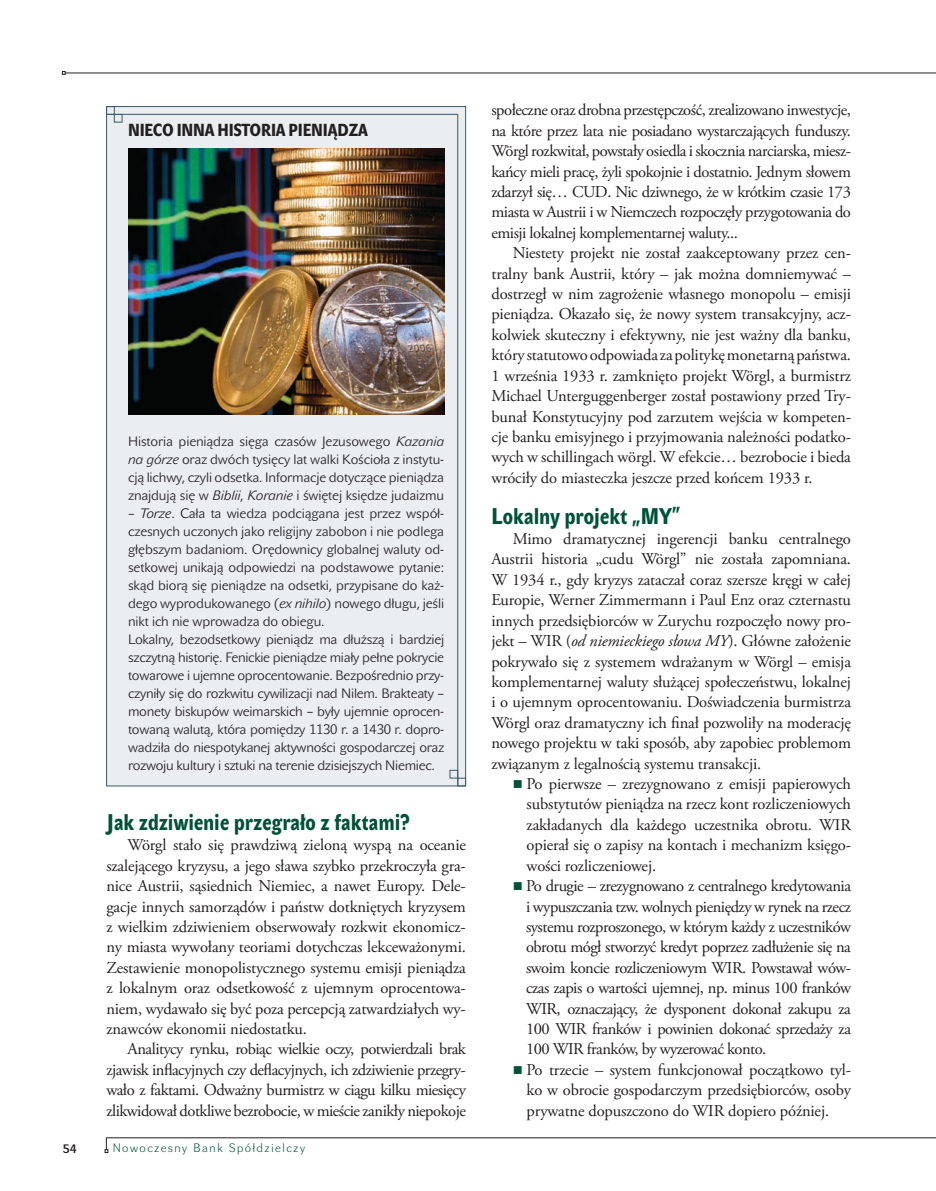
<style>
.page{position:relative;width:936px;height:1191px;background:#fff}
.page>*{position:absolute;margin:0;border:0;box-sizing:border-box;transform-origin:0 0}
.Srodtytul{font:22.5px "John Sans Cond Heavy Pro";letter-spacing:.02em;color:#00513a}
.Ramka_tytul{font:17.25px "John Sans Cond Heavy Pro";letter-spacing:-.01em;color:#231f20}
.Tekst{font:16.5px/20.4px "Adobe Garamond Pro";letter-spacing:-.01em;color:#231f20;text-align:justify}
.Ramka_tekst{font:13.5px/18px "John Sans Lite Pro";letter-spacing:-.01em;color:#231f20;text-align:justify}
.t1{font:12px "Dyna Grotesk LE";letter-spacing:.1em;color:#00513a}
.t2{font:12px "Dyna Grotesk DE";color:#231f20}
.s1{font-style:italic}
.s2{color:#00513a}
</style>
<div class="page">
<hr style="left:65px;top:73px;width:870px;height:1px;background:#231f20">
<hr style="left:106px;top:1137px;width:829px;height:1px;background:#231f20">
<svg style="left:62px;top:71px;width:3px;height:4px"></svg>
<svg style="left:105px;top:1137px;width:3px;height:15px"></svg>
<div style="left:107px;top:107px;width:358px;height:679px;background:#eaeef1"></div>
<hr style="left:107px;top:114px;width:351px;height:1px;background:#3c5869">
<hr style="left:457px;top:114px;width:1px;height:671px;background:#3c5869">
<div style="left:457px;top:778px;width:8px;height:8px;border:1px solid #3c5869"></div>
<div style="left:106px;top:106px;width:8px;height:9px;border:1px solid #3c5869"></div>
<div style="left:450px;top:770px;width:8px;height:8px;border:1px solid #3c5869"></div>
<div style="left:114px;top:114px;width:8px;height:8px;border:1px solid #3c5869"></div>
<img style="left:128px;top:148px;width:317px;height:267px">
<p class="Ramka_tytul" style="left:128px;top:120px;width:241px">NIECO INNA HISTORIA PIENIĄDZA</p>
<p class="Ramka_tekst" style="left:128px;top:433px;width:317px">Historia pieniądza sięga czasów Jezusowego <span class="s1">Kazania na górze</span> oraz dwóch tysięcy lat walki Kościoła z instytu&shy;cją lichwy, czyli odsetka. Informacje dotyczące pieniądza znajdują się w <span class="s1">Biblii</span>, <span class="s1">Koranie</span> i świętej księdze judaizmu</p>
<p class="Ramka_tekst" style="left:128px;top:505px;width:317px">– <span class="s1">Torze</span>. Cała ta wiedza podciągana jest przez współ&shy;czesnych uczonych jako religijny zabobon i nie podlega głębszym badaniom. Orędownicy globalnej waluty od&shy;setkowej unikają odpowiedzi na podstawowe pytanie: skąd biorą się pieniądze na odsetki, przypisane do każ&shy;dego wyprodukowanego (<span class="s1">ex nihilo</span>) nowego długu, jeśli nikt ich nie wprowadza do obiegu.</p>
<p class="Ramka_tekst" style="left:128px;top:631px;width:317px">Lokalny, bezodsetkowy pieniądz ma dłuższą i bardziej szczytną historię. Fenickie pieniądze miały pełne pokrycie towarowe i ujemne oprocentowanie. Bezpośrednio przy&shy;czyniły się do rozkwitu cywilizacji nad Nilem. Brakteaty – monety biskupów weimarskich – były ujemnie oprocen&shy;towaną walutą, która pomiędzy 1130 r. a 1430 r. dopro&shy;wadziła do niespotykanej aktywności gospodarczej oraz rozwoju kultury i sztuki na terenie dzisiejszych Niemiec.</p>
<p class="Srodtytul" style="left:106px;top:809px;width:305px">Jak zdziwienie przegrało z faktami?</p>
<p class="Tekst" style="left:106px;top:835px;width:361px;text-indent:21px">Wörgl stało się prawdziwą zieloną wyspą na oceanie szalejącego kryzysu, a jego sława szybko przekroczyła gra&shy;nice Austrii, sąsiednich Niemiec, a nawet Europy. Dele&shy;gacje innych samorządów i państw dotkniętych kryzysem z wielkim zdziwieniem obserwowały rozkwit ekonomicz&shy;ny miasta wywołany teoriami dotychczas lekceważonymi.<br>Zestawienie monopolistycznego systemu emisji pieniądza z lokalnym oraz odsetkowość z ujemnym oprocentowa&shy;niem, wydawało się być poza percepcją zatwardziałych wy&shy;znawców ekonomii niedostatku.</p>
<p class="Tekst" style="left:106px;top:1039px;width:361px;text-indent:21px">Analitycy rynku, robiąc wielkie oczy, potwierdzali brak zjawisk inflacyjnych czy deflacyjnych, ich zdziwienie przegry&shy;wało z faktami. Odważny burmistrz w ciągu kilku miesięcy zlikwidował dotkliwe bezrobocie, w mieście zanikły niepokoje</p>
<p class="t2" style="left:63px;top:1141px;width:15px">54</p>
<p class="t1" style="left:113px;top:1141px;width:194px">Nowoczesny Bank Spółdzielczy</p>
<p class="Tekst" style="left:491px;top:100px;width:361px">społeczne oraz drobna przestępczość, zrealizowano inwestycje, na które przez lata nie posiadano wystarczających funduszy.<br>Wörgl rozkwitał, powstały osiedla i skocznia narciarska, miesz&shy;kańcy mieli pracę, żyli spokojnie i dostatnio. Jednym słowem zdarzył się… CUD. Nic dziwnego, że w krótkim czasie 173 miasta w Austrii i w Niemczech rozpoczęły przygotowania do emisji lokalnej komplementarnej waluty...</p>
<p class="Tekst" style="left:491px;top:243px;width:361px;text-indent:21px">Niestety projekt nie został zaakceptowany przez cen&shy;tralny bank Austrii, który – jak można domniemywać – dostrzegł w nim zagrożenie własnego monopolu – emisji pieniądza. Okazało się, że nowy system transakcyjny, acz&shy;kolwiek skuteczny i efektywny, nie jest ważny dla banku, który statutowo odpowiada za politykę monetarną państwa.<br>1 września 1933 r. zamknięto projekt Wörgl, a burmistrz Michael Unterguggenberger został postawiony przed Try&shy;bunał Konstytucyjny pod zarzutem wejścia w kompeten&shy;cje banku emisyjnego i przyjmowania należności podatko&shy;wych w schillingach wörgl. W efekcie… bezrobocie i bieda wróciły do miasteczka jeszcze przed końcem 1933 r.</p>
<p class="Srodtytul" style="left:491px;top:503px;width:190px">Lokalny projekt „MY”</p>
<p class="Tekst" style="left:491px;top:529px;width:361px;text-indent:21px">Mimo dramatycznej ingerencji banku centralnego Austrii historia „cudu Wörgl” nie została zapomniana.<br>W 1934 r., gdy kryzys zataczał coraz szersze kręgi w całej Europie, Werner Zimmermann i Paul Enz oraz czternastu innych przedsiębiorców w Zurychu rozpoczęło nowy pro&shy;jekt – WIR (<span class="s1">od niemieckiego słowa MY</span>). Główne założenie pokrywało się z systemem wdrażanym w Wörgl – emisja komplementarnej waluty służącej społeczeństwu, lokalnej i o ujemnym oprocentowaniu. Doświadczenia burmistrza Wörgl oraz dramatyczny ich finał pozwoliły na moderację nowego projektu w taki sposób, aby zapobiec problemom związanym z legalnością systemu transakcji.</p>
<p class="Tekst" style="left:526px;top:774px;width:326px;text-indent:-14px"><span class="s2">■</span> Po pierwsze – zrezygnowano z emisji papierowych substytutów pieniądza na rzecz kont rozliczeniowych zakładanych dla każdego uczestnika obrotu. WIR opierał się o zapisy na kontach i mechanizm księgo&shy;wości rozliczeniowej.</p>
<p class="Tekst" style="left:526px;top:876px;width:326px;text-indent:-13px"><span class="s2">■</span> Po drugie – zrezygnowano z centralnego kredytowania i wypuszczania tzw. wolnych pieniędzy w rynek na rzecz systemu rozproszonego, w którym każdy z uczestników obrotu mógł stworzyć kredyt poprzez zadłużenie się na swoim koncie rozliczeniowym WIR. Powstawał wów&shy;czas zapis o wartości ujemnej, np. minus 100 franków WIR, oznaczający, że dysponent dokonał zakupu za 100 WIR franków i powinien dokonać sprzedaży za 100 WIR franków, by wyzerować konto.</p>
<p class="Tekst" style="left:526px;top:1060px;width:326px;text-indent:-14px"><span class="s2">■</span> Po trzecie – system funkcjonował początkowo tyl&shy;ko w obrocie gospodarczym przedsiębiorców, osoby prywatne dopuszczono do WIR dopiero później.</p>
</div>
